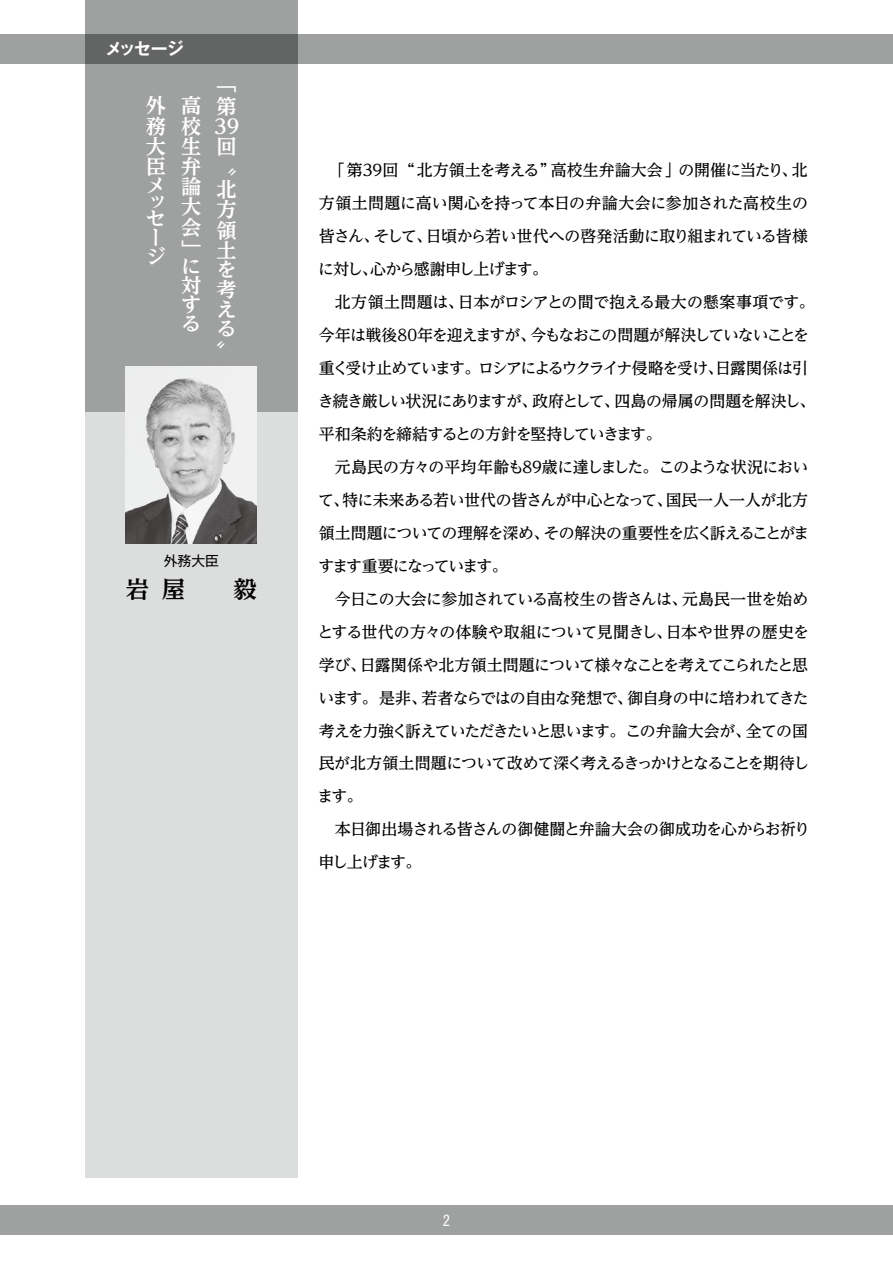
<style>
.page{position:relative;width:893px;height:1263px;background:#fff}
.page>*{position:absolute;margin:0;border:0;box-sizing:border-box;transform-origin:0 0}
.t1{font:700 23.4px "UD Reimin Pro";color:#000}
.t2{font:700 20.25px/20.2px "UD Reimin Pro";color:#fff}
.t3{font:700 16.95px "Gothic MB101 Pro De";letter-spacing:-.085em;color:#fff}
.t4{font:500 15.9px/33px "UD Reimin Pro";letter-spacing:-.06em;color:#000;text-align:justify}
.t5{font:14.85px "MS Gothic";color:#fff}
.t6{font:13.8px "Gothic MB101 Pro";color:#000}
</style>
<div class="page">
<div style="left:0;top:1205px;width:893px;height:30px;background:#9fa0a0"></div>
<div style="left:85px;top:0;width:213px;height:412px;background:#9fa0a0"></div>
<svg style="left:0;top:34px;width:893px;height:30px;background:#909191"></svg>
<div style="left:85px;top:412px;width:213px;height:766px;background:#dcdddd"></div>
<img style="left:126px;top:367px;width:131px;height:176px">
<p class="t3" style="left:105px;top:35px;width:80px">メッセージ</p>
<p class="t2" style="left:146px;top:95px;width:21px;text-align:justify">外務大臣メ</p>
<p class="t2" style="left:146px;top:193px;width:20px;line-height:16.8px">ッセ</p>
<p class="t2" style="left:146px;top:227px;width:21px;line-height:19px">ージ</p>
<p class="t2" style="left:181px;top:95px;width:21px;text-align:justify">高校生弁論大会</p>
<p class="t2" style="left:181px;top:241px;width:21px;line-height:16.2px">」に</p>
<p class="t2" style="left:181px;top:275px;width:21px;line-height:19.5px;text-align:justify">対する</p>
<p class="t2" style="left:217px;top:72px;width:21px;line-height:22.6px">「第</p>
<p class="t2" style="left:214px;top:116px;width:26px">39回“</p>
<p class="t2" style="left:217px;top:179px;width:21px;line-height:19.8px;text-align:justify">北方領土を考える</p>
<p class="t2" style="left:217px;top:340px;width:10px">”</p>
<p class="t6" style="left:164px;top:549px;width:57px">外務大臣</p>
<h1 class="t1" style="left:126px;top:570px;width:132px">岩屋　毅</h1>
<p class="t4" style="left:318px;top:153px;width:492px;text-indent:11px">「第39回“北方領土を考える”高校生弁論大会」の開催に当たり、北方領土問題に高い関心を持って本日の弁論大会に参加された高校生の皆さん、そして、日頃から若い世代への啓発活動に取り組まれている皆様に対し、心から感謝申し上げます。</p>
<p class="t4" style="left:318px;top:285px;width:499px;text-align:left;text-indent:17px">北方領土問題は、日本がロシアとの間で抱える最大の懸案事項です。今年は戦後80年を迎えますが、今もなおこの問題が解決していないことを重く受け止めています。ロシアによるウクライナ侵略を受け、日露関係は引き続き厳しい状況にありますが、政府として、四島の帰属の問題を解決し、平和条約を締結するとの方針を堅持していきます。</p>
<p class="t4" style="left:318px;top:450px;width:493px;text-indent:17px">元島民の方々の平均年齢も89歳に達しました。このような状況において、特に未来ある若い世代の皆さんが中心となって、国民一人一人が北方領土問題についての理解を深め、その解決の重要性を広く訴えることがますます重要になっています。</p>
<p class="t4" style="left:317px;top:582px;width:493px;text-indent:18px">今日この大会に参加されている高校生の皆さんは、元島民一世を始めとする世代の方々の体験や取組について見聞きし、日本や世界の歴史を学び、日露関係や北方領土問題について様々なことを考えてこられたと思います。是非、若者ならではの自由な発想で、御自身の中に培われてきた考えを力強く訴えていただきたいと思います。この弁論大会が、全ての国民が北方領土問題について改めて深く考えるきっかけとなることを期待します。</p>
<p class="t4" style="left:319px;top:812px;width:493px;text-indent:16px">本日御出場される皆さんの御健闘と弁論大会の御成功を心からお祈り申し上げます。</p>
<p class="t5" style="left:443px;top:1213px;width:9px">2</p>
</div>
